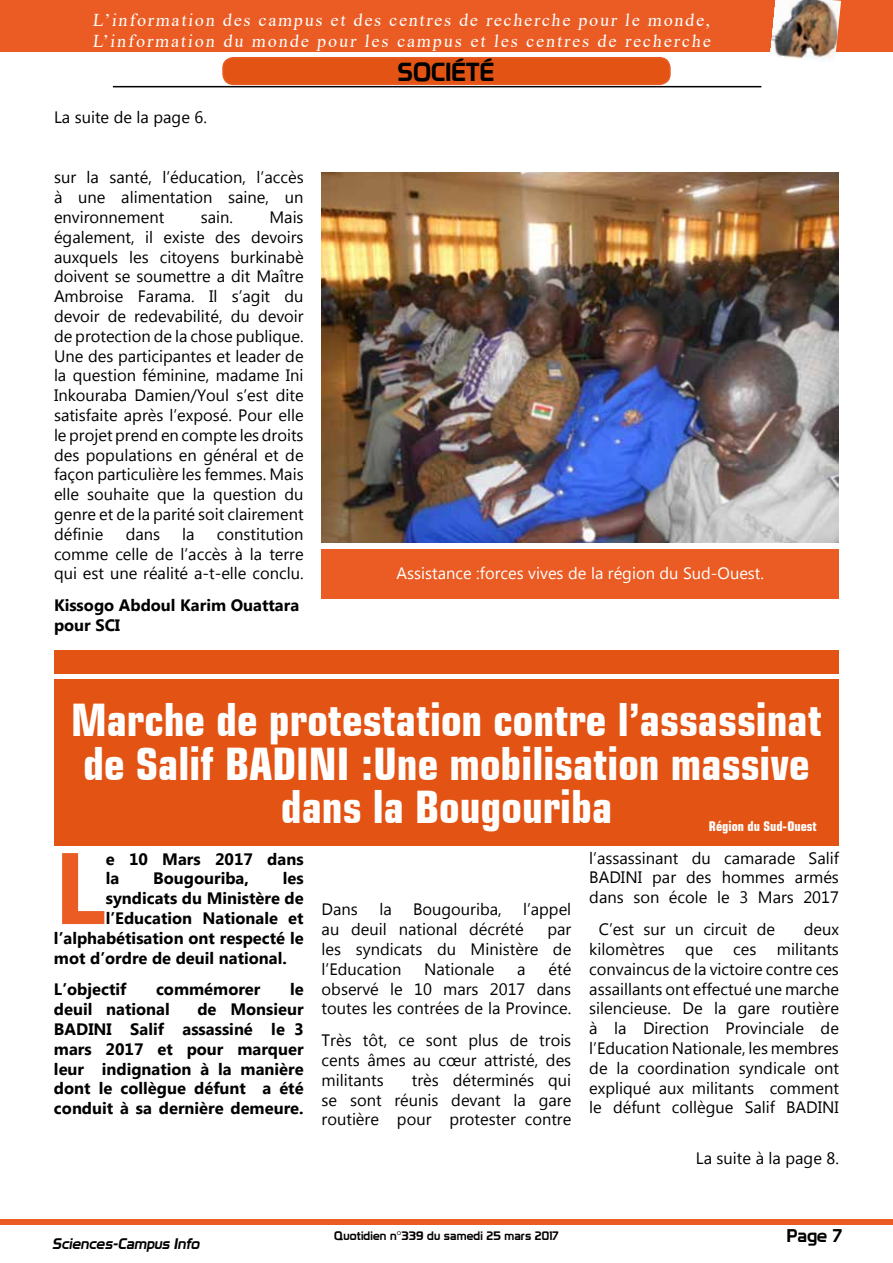
<style>
.page{position:relative;width:893px;height:1263px;background:#fff}
.page>*{position:absolute;margin:0;border:0;box-sizing:border-box;transform-origin:0 0}
.t1{font:700 101.4px "Myanmar Text";color:#ea5c24}
.t2{font:700 condensed 45px/43.5px "Square 721 BT";color:#fff;text-align:center}
.t3{font:25.5px "Prototype";color:#000}
.t4{font:18px/21.6px "Times New Roman";letter-spacing:.105em;color:#fff}
.t5{font:18px "Prototype";color:#000}
.t6{font:16.5px/19.8px "Myanmar Text";color:#000;text-align:justify}
.t7{font:700 16.5px/19.8px "Myanmar Text";color:#000}
.t8{font:16.5px "Myanmar Text";color:#fff}
.t9{font:italic 15px "Prototype";color:#000}
.t10{font:700 condensed 13.5px "Square 721 BT";color:#fff}
.t11{font:12px "Prototype";letter-spacing:.01em;color:#000}
</style>
<div class="page">
<div style="left:0;top:1219px;width:893px;height:6px;background:#ea5c24"></div>
<hr style="left:113px;top:86px;width:648px;height:1px;background:#000">
<div style="left:0;top:0;width:893px;height:51px;background:#ea5c24"></div>
<img style="left:770px;top:0;width:71px;height:61px">
<div style="left:223px;top:58px;width:447px;height:26px;background:#e35414;border-radius:10px"></div>
<div style="left:222px;top:57px;width:449px;height:28px;border:2px solid #ea5c24;border-radius:10px"></div>
<img style="left:322px;top:172px;width:517px;height:370px">
<div style="left:322px;top:549px;width:517px;height:49px;background:#ea5c24"></div>
<div style="left:54px;top:679px;width:785px;height:167px;background:#e35414"></div>
<div style="left:54px;top:651px;width:785px;height:23px;background:#e35414"></div>
<p class="t4" style="left:92px;top:8px;width:622px">L’information des campus et des centres de recherche pour le monde,<br>L’information du monde pour les campus et les centres de recherche</p>
<p class="t6" style="left:54px;top:108px;width:154px">La suite de la page 6.</p>
<p class="t6" style="left:54px;top:168px;width:251px">sur la santé, l’éducation, l’accès à une alimentation saine, un environnement</p>
<p class="t6" style="left:54px;top:207px;width:251px;text-indent:215px">Mais également, il existe des devoirs auxquels les citoyens burkinabè doivent se soumettre a dit Maître Ambroise Farama. Il s’agit du devoir de redevabilité, du devoir de protection de la chose publique.<br>Une des participantes et leader de la question féminine, madame Ini Inkouraba Damien/Youl s’est dite satisfaite après l’exposé. Pour elle le projet prend en compte les droits des populations en général et de façon particulière les femmes. Mais elle souhaite que la question du genre et de la parité soit clairement définie</p>
<p class="t6" style="left:201px;top:207px;width:34px">sain.</p>
<p class="t6" style="left:126px;top:524px;width:36px">dans</p>
<p class="t6" style="left:182px;top:524px;width:14px">la</p>
<p class="t6" style="left:54px;top:524px;width:251px;text-indent:163px">constitution comme celle de l’accès à la terre qui est une réalité a-t-elle conclu.</p>
<p class="t7" style="left:54px;top:595px;width:247px">Kissogo Abdoul Karim Ouattara pour SCI</p>
<h3 class="t3" style="left:398px;top:57px;width:98px">SOCIÉTÉ</h3>
<p class="t8" style="left:396px;top:564px;width:369px">Assistance :forces vives de la région du Sud-Ouest.</p>
<h2 class="t2" style="left:71px;top:698px;width:752px">Marche de protestation contre l’assassinat de Salif BADINI :Une mobilisation massive dans la Bougouriba</h2>
<p class="t10" style="left:709px;top:818px;width:109px">Région du Sud-Ouest</p>
<h1 class="t1" style="left:54px;top:830px;width:53px">L</h1>
<p class="t7" style="left:106px;top:849px;width:199px">e 10 Mars 2017 dans la</p>
<p class="t7" style="left:153px;top:869px;width:97px">Bougouriba,</p>
<p class="t7" style="left:283px;top:869px;width:22px">les</p>
<p class="t7" style="left:106px;top:889px;width:199px">syndicats du Ministère de</p>
<p class="t7" style="left:106px;top:908px;width:199px">l’Education Nationale et</p>
<p class="t7" style="left:54px;top:928px;width:251px">l’alphabétisation ont respecté le</p>
<p class="t7" style="left:54px;top:948px;width:234px">mot d’ordre de deuil national.</p>
<p class="t7" style="left:54px;top:980px;width:74px">L’objectif</p>
<p class="t7" style="left:156px;top:980px;width:106px">commémorer</p>
<p class="t7" style="left:290px;top:980px;width:15px">le</p>
<p class="t7" style="left:54px;top:1000px;width:117px">deuil national</p>
<p class="t7" style="left:54px;top:1000px;width:251px;text-align:justify;text-indent:143px">de Monsieur BADINI Salif assassiné le 3 mars 2017 et pour marquer leur indignation à la manière dont le collègue défunt a été conduit à sa dernière demeure.</p>
<p class="t6" style="left:322px;top:900px;width:251px;text-indent:201px">l’appel au deuil national décrété</p>
<p class="t6" style="left:322px;top:900px;width:38px">Dans</p>
<p class="t6" style="left:379px;top:900px;width:14px">la</p>
<p class="t6" style="left:413px;top:900px;width:90px">Bougouriba,</p>
<p class="t6" style="left:322px;top:919px;width:251px;text-indent:226px">par les syndicats du Ministère de l’Education</p>
<p class="t6" style="left:322px;top:959px;width:251px;text-indent:227px">été observé le 10 mars 2017 dans toutes les contrées de la Province.</p>
<p class="t6" style="left:322px;top:1030px;width:251px">Très tôt, ce sont plus de trois cents âmes au cœur attristé, des militants</p>
<p class="t6" style="left:424px;top:959px;width:72px">Nationale</p>
<p class="t6" style="left:517px;top:959px;width:10px">a</p>
<p class="t6" style="left:322px;top:1070px;width:251px;text-indent:90px">très déterminés qui se sont réunis devant la gare routière pour protester contre</p>
<p class="t6" style="left:589px;top:848px;width:251px">l’assassinant du camarade Salif BADINI par des hommes armés dans son école le 3 Mars 2017</p>
<p class="t6" style="left:599px;top:919px;width:178px">C’est sur un circuit de</p>
<p class="t6" style="left:589px;top:919px;width:251px;text-indent:214px">deux kilomètres que ces militants convaincus de la victoire contre ces assaillants ont effectué une marche silencieuse. De la gare routière à la Direction Provinciale de l’Education Nationale, les membres de la coordination syndicale ont expliqué aux militants comment le défunt collègue Salif BADINI</p>
<p class="t6" style="left:696px;top:1148px;width:145px">La suite à la page 8.</p>
<p class="t9" style="left:52px;top:1234px;width:152px">Sciences-Campus Info</p>
<p class="t5" style="left:787px;top:1225px;width:57px">Page 7</p>
<p class="t11" style="left:334px;top:1228px;width:226px">Quotidien n°339 du samedi 25 mars 2017</p>
</div>
